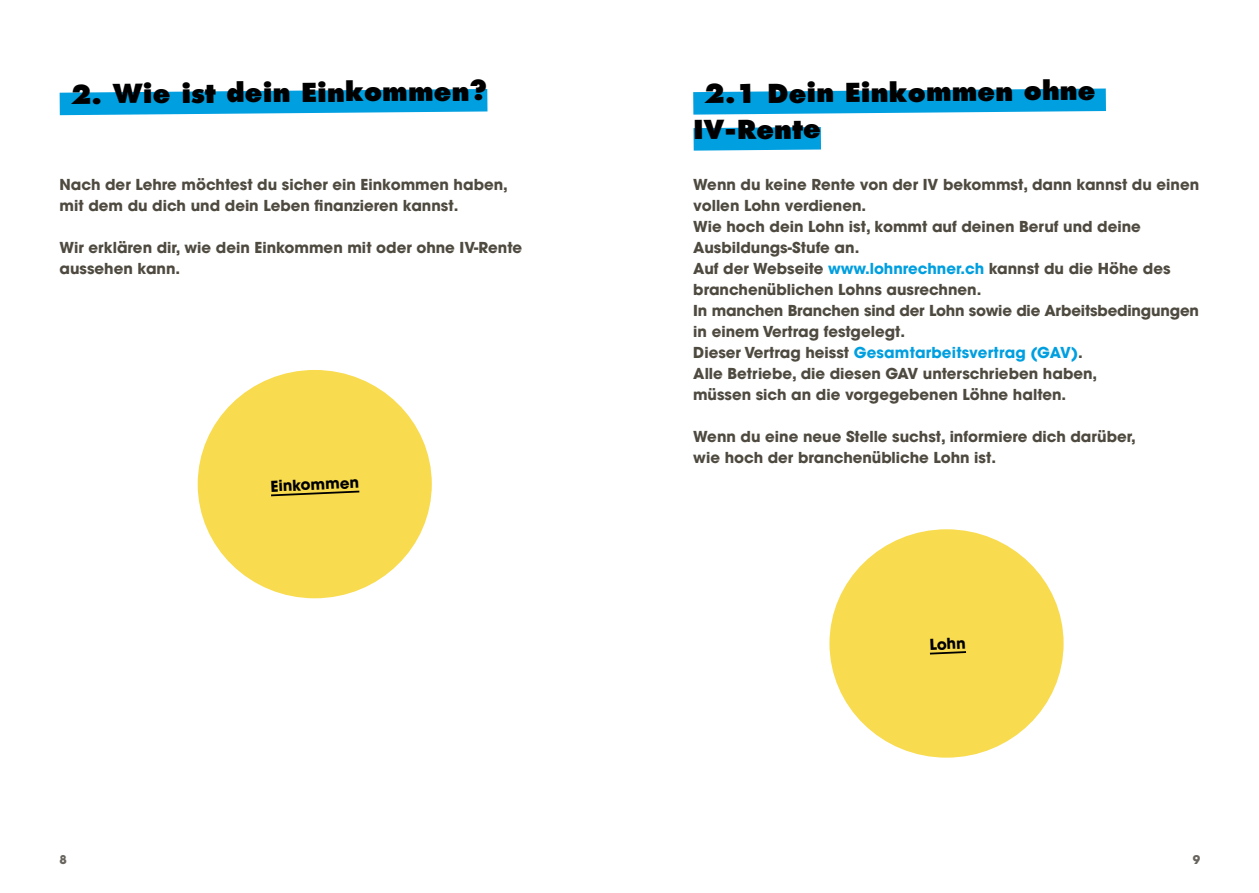
<style>
.page{position:relative;width:1259px;height:893px;background:#fff}
.page>*{position:absolute;margin:0;border:0;box-sizing:border-box;transform-origin:0 0}
.t1{font:800 25.5px/34.8px "Futura LT";color:#000}
.t2{font:700 15px/21px "ITC Avant Garde Std";color:#4e4a40}
.t3{font:700 15px "ITC Avant Garde Std";color:#000}
.t4{font:700 12px "ITC Avant Garde Std";color:#68655e}
.s1{color:#009fe0}
</style>
<div class="page">
<svg style="left:59px;top:89px;width:429px;height:27px;background:#2bafe5"></svg>
<div style="left:198px;top:370px;width:234px;height:228px;background:#f8db4e;border-radius:50%"></div>
<svg style="left:271px;top:490px;width:89px;height:7px"></svg>
<svg style="left:693px;top:88px;width:413px;height:63px"></svg>
<div style="left:829px;top:529px;width:234px;height:229px;background:#f8db4e;border-radius:50%"></div>
<svg style="left:929px;top:651px;width:38px;height:4px"></svg>
<h1 class="t1" style="left:70px;top:79px;width:418px;rotate:-1deg">2. Wie ist dein Einkommen?</h1>
<h1 class="t1" style="left:692px;top:78px;width:404px;text-indent:11px;rotate:-1deg">2.1 Dein Einkommen ohne<br>IV-Rente</h1>
<p class="t2" style="left:60px;top:174px;width:450px">Nach der Lehre möchtest du sicher ein Einkommen haben, mit dem du dich und dein Leben finanzieren kannst.</p>
<p class="t2" style="left:60px;top:237px;width:464px">Wir erklären dir, wie dein Einkommen mit oder ohne IV-Rente aussehen kann.</p>
<p class="t2" style="left:693px;top:174px;width:507px">Wenn du keine Rente von der IV bekommst, dann kannst du einen vollen Lohn verdienen.<br>Wie hoch dein Lohn ist, kommt auf deinen Beruf und deine Ausbildungs-Stufe an.<br>Auf der Webseite <span class="s1">www.lohnrechner.ch</span> kannst du die Höhe des branchenüblichen Lohns ausrechnen.<br>In manchen Branchen sind der Lohn sowie die Arbeitsbedingungen in einem Vertrag festgelegt.<br>Dieser Vertrag heisst <span class="s1">Gesamtarbeitsvertrag (GAV)</span>.<br>Alle Betriebe, die diesen GAV unterschrieben haben,<br>müssen sich an die vorgegebenen Löhne halten.</p>
<p class="t2" style="left:693px;top:426px;width:444px">Wenn du eine neue Stelle suchst, informiere dich darüber, wie hoch der branchenübliche Lohn ist.</p>
<p class="t3" style="left:270px;top:476px;width:90px;rotate:-3deg">Einkommen</p>
<p class="t3" style="left:929px;top:635px;width:38px;rotate:-3deg">Lohn</p>
<p class="t4" style="left:60px;top:852px;width:9px">8</p>
<p class="t4" style="left:1192px;top:852px;width:9px">9</p>
</div>
